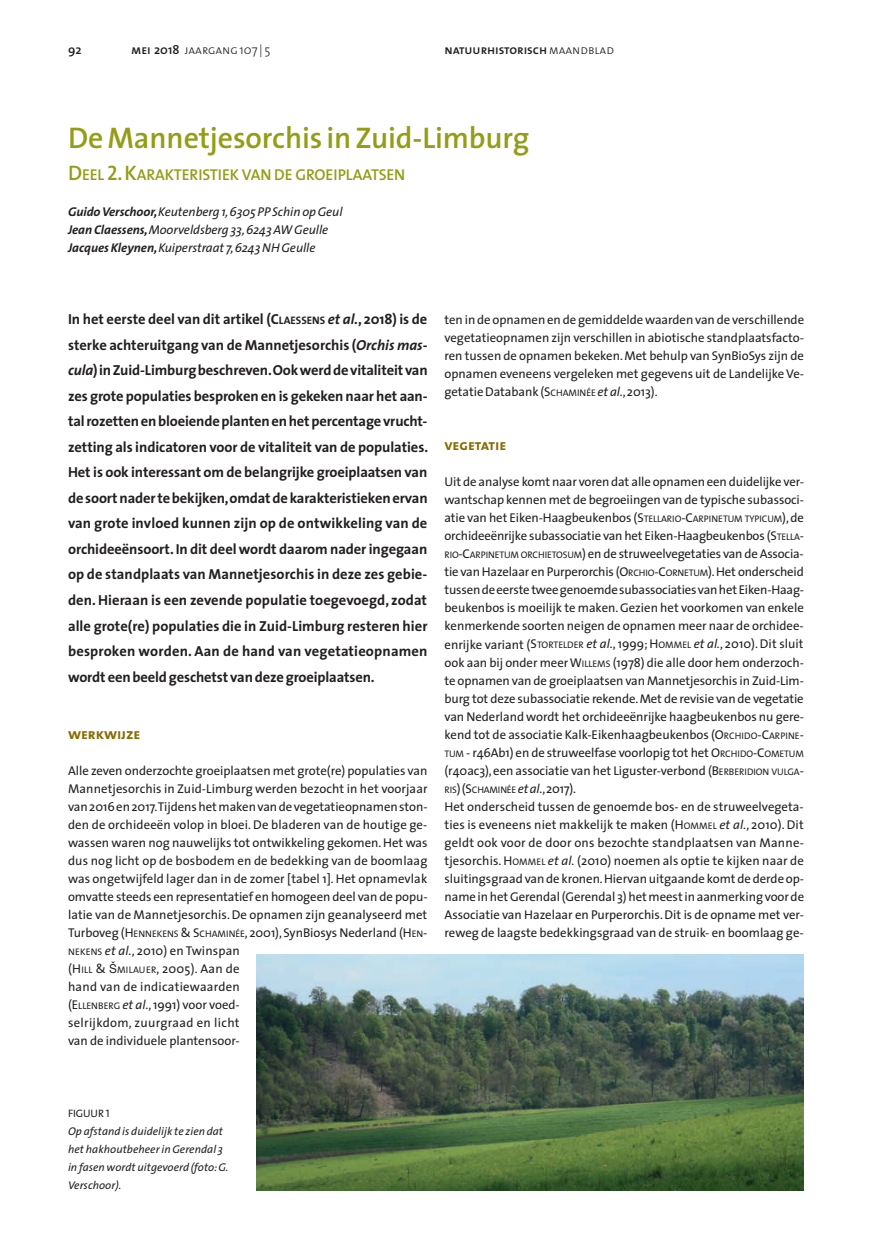
<style>
.page{position:relative;width:872px;height:1234px;background:#fff}
.page>*{position:absolute;margin:0;border:0;box-sizing:border-box;transform-origin:0 0}
.t1{font:600 30px "The Sans";letter-spacing:-.005em;color:#939d15}
.t2{font:15.75px "The Sans Semi Bold Caps";letter-spacing:-.005em;color:#939d15}
.t3{font:15px "The Sans Bold Caps";letter-spacing:-.005em;color:#886c00}
.t4{font:700 14.55px/25.5px "The Sans";letter-spacing:-.01em;color:#231f20;text-align:justify}
.t5{font:12.75px/18px "The Sans";color:#231f20;text-align:justify}
.t6{font:italic 12.75px/18px "The Sans";letter-spacing:-.005em;color:#231f20}
.t7{font:12.75px "The Sans Semi Bold Caps";letter-spacing:-.005em;color:#231f20}
.t8{font:12.75px "The Sans Light Caps";letter-spacing:-.005em;color:#231f20}
.t9{font:600 12.75px "The Sans";color:#231f20}
.t10{font:italic 11.25px/18px "The Sans";letter-spacing:.005em;color:#231f20}
.t11{font:10.8px "The Sans Caps";letter-spacing:-.005em;color:#231f20}
.t12{font:9.6px "The Sans";letter-spacing:-.02em;color:#231f20}
.s1{font-family:"The Sans Semi Bold Caps"}
.s2{font-family:"The Sans";font-weight:600}
.s3{font-family:"The Sans";font-weight:300}
.s4{font-family:"The Sans Light Caps"}
.s5{font-size:21px}
.s6{font-weight:700}
.s7{font-style:inherit}
.s8{font-size:10.95px}
.s9{font-style:italic}
.s10{font-size:9.6px}
.s11{font-family:"Helvetica";font-size:12.3px}
.s12{font-size:12.75px}
.s13{font-style:italic;font-size:12.75px}
</style>
<div class="page">
<img style="left:256px;top:954px;width:548px;height:235px">
<p class="t9" style="left:68px;top:39px;width:15px">92</p>
<p class="t8" style="left:131px;top:39px;width:141px"><span class="s1">mei</span> <span class="s2">2018</span> jaargang <span class="s3">107 | 5</span></p>
<p class="t7" style="left:444px;top:39px;width:171px">natuurhistorisch<span class="s4">maandblad</span></p>
<h1 class="t1" style="left:68px;top:113px;width:463px">De Mannetjesorchis in Zuid-Limburg</h1>
<p class="t2" style="left:68px;top:162px;width:339px"><span class="s5">D</span>EEL <span class="s5">2. K</span>ARAKTERISTIEK VAN DE GROEIPLAATSEN</p>
<p class="t6" style="left:68px;top:202px;width:276px"><span class="s6">Guido Verschoor,</span> Keutenberg 1, 6305 PP Schin op Geul<br><span class="s6">Jean Claessens,</span> Moorveldsberg 33, 6243 AW Geulle<br><span class="s6">Jacques Kleynen,</span> Kuiperstraat 7, 6243 NH Geulle</p>
<p class="t4" style="left:68px;top:306px;width:361px">In het eerste deel van dit artikel (<span class="s7">C</span><span class="s8">LAESSENS</span> <span class="s9">et al.</span>, 2018) is de sterke achteruitgang van de Mannetjesorchis (<span class="s9">Orchis mas&shy;cula</span>) in Zuid-Limburg beschreven. Ook werd de vitaliteit van zes grote populaties besproken en is gekeken naar het aan&shy;tal rozetten en bloeiende planten en het percentage vrucht&shy;zetting als indicatoren voor de vitaliteit van de populaties.<br>Het is ook interessant om de belangrijke groeiplaatsen van de soort nader te bekijken, omdat de karakteristieken ervan van grote invloed kunnen zijn op de ontwikkeling van de orchideeënsoort. In dit deel wordt daarom nader ingegaan op de standplaats van Mannetjesorchis in deze zes gebie&shy;den. Hieraan is een zevende populatie toegevoegd, zodat alle grote(re) populaties die in Zuid-Limburg resteren hier besproken worden. Aan de hand van vegetatieopnamen wordt een beeld geschetst van deze groeiplaatsen.</p>
<p class="t3" style="left:68px;top:720px;width:74px">werkwijze</p>
<p class="t5" style="left:68px;top:760px;width:361px;text-align:left">Alle zeven onderzochte groeiplaatsen met grote(re) populaties van Mannetjesorchis in Zuid-Limburg werden bezocht in het voorjaar van 2016 en 2017. Tijdens het maken van de vegetatieopnamen ston&shy;den de orchideeën volop in bloei. De bladeren van de houtige ge&shy;wassen waren nog nauwelijks tot ontwikkeling gekomen. Het was dus nog licht op de bosbodem en de bedekking van de boomlaag was ongetwijfeld lager dan in de zomer [tabel 1]. Het opnamevlak omvatte steeds een representatief en homogeen deel van de popu&shy;latie van de Mannetjesorchis. De opnamen zijn geanalyseerd met Turboveg (<span class="s7">H</span> <span class="s10">ENNEKENS</span> <span class="s7">&amp; S</span><span class="s10">CHAMINÉE</span>, 2001), SynBiosys Nederland (<span class="s7">H</span> <span class="s10">EN</span><span class="s7">-</span><span class="s10">NEKENS</span> <span class="s9">et al.</span>, 2010) en Twinspan<br>(H<span class="s10">ILL</span> <span class="s7">&amp;</span> <span class="s11">Š</span><span class="s10">MILAUER</span>, 2005). Aan de<br>hand van de indicatiewaarden<br>(<span class="s7">E</span> <span class="s10">LLENBERG</span> <span class="s9">et al.</span>, 1991) voor voed-<br>selrijkdom, zuurgraad en licht<br>van de individuele plantensoor-</p>
<p class="t5" style="left:444px;top:310px;width:361px">ten in de opnamen en de gemiddelde waarden van de verschillende vegetatieopnamen zijn verschillen in abiotische standplaatsfacto&shy;ren tussen de opnamen bekeken. Met behulp van SynBioSys zijn de opnamen eveneens vergeleken met gegevens uit de Landelijke Ve&shy;getatie Databank (<span class="s7">S</span><span class="s10">CHAMINÉE</span> <span class="s9">et al.</span>, 2013).</p>
<p class="t3" style="left:444px;top:432px;width:63px">vegetatie</p>
<p class="t5" style="left:444px;top:472px;width:361px">Uit de analyse komt naar voren dat alle opnamen een duidelijke ver&shy;wantschap kennen met de begroeiingen van de typische subassoci&shy;atie van het Eiken-Haagbeukenbos (<span class="s7">S</span><span class="s10">TELLARIO</span><span class="s7">-C</span><span class="s10">ARPINETUM TYPICUM</span>), de orchideeënrijke subassociatie van het Eiken-Haagbeukenbos (<span class="s7">S</span><span class="s10">TELLA</span><span class="s7">-</span><span class="s10">RIO</span><span class="s7">-C</span><span class="s10">ARPINETUM ORCHIETOSUM</span>) en de struweelvegetaties van de Associa&shy;tie van Hazelaar en Purperorchis (<span class="s7">O</span><span class="s10">RCHIO</span><span class="s7">-C</span><span class="s10">ORNETUM</span>). Het onderscheid tussen de eerste twee genoemde subassociaties van het Eiken-Haag&shy;beukenbos is moeilijk te maken. Gezien het voorkomen van enkele kenmerkende soorten neigen de opnamen meer naar de orchidee&shy;ënrijke variant (<span class="s7">S</span><span class="s10">TORTELDER</span> <span class="s9">et al.</span><span class="s7">, 1999; H</span> <span class="s10">OMMEL</span> <span class="s9">et al.</span>, 2010). Dit sluit ook aan bij onder meer W<span class="s10">ILLEMS</span> (1978) die alle door hem onderzoch&shy;te opnamen van de groeiplaatsen van Mannetjesorchis in Zuid-Lim&shy;burg tot deze subassociatie rekende. Met de revisie van de vegetatie van Nederland wordt het orchideeënrijke haagbeukenbos nu gere&shy;kend tot de associatie Kalk-Eikenhaagbeukenbos (<span class="s7">O</span><span class="s10">RCHIDO</span><span class="s7">-C</span><span class="s10">ARPINE</span><span class="s7">-</span><span class="s10">TUM</span> - r46Ab1) en de struweelfase voorlopig tot het <span class="s7">O</span><span class="s10">RCHIDO</span><span class="s7">-C</span><span class="s10">OMETUM </span>(r40ac3), een associatie van het Liguster-verbond (<span class="s7">B</span> <span class="s10">ERBERIDION VULGA</span><span class="s7">-</span></p>
<p class="t12" style="left:444px;top:781px;width:133px">RIS<span class="s12">) (</span><span class="s12">S</span>CHAMINÉE <span class="s13">et al.</span><span class="s12">, 2017).</span></p>
<p class="t5" style="left:444px;top:796px;width:361px">Het onderscheid tussen de genoemde bos- en de struweelvegeta&shy;ties is eveneens niet makkelijk te maken (<span class="s7">H</span> <span class="s10">OMMEL</span> <span class="s9">et al.</span>, 2010). Dit geldt ook voor de door ons bezochte standplaatsen van Manne&shy;tjesorchis. <span class="s7">H</span> <span class="s10">OMMEL</span> <span class="s9">et al.</span> (2010) noemen als optie te kijken naar de sluitingsgraad van de kronen. Hiervan uitgaande komt de derde op&shy;name in het Gerendal (Gerendal 3) het meest in aanmerking voor de Associatie van Hazelaar en Purperorchis. Dit is de opname met ver&shy;reweg de laagste bedekkingsgraad van de struik- en boomlaag ge-</p>
<p class="t11" style="left:68px;top:1103px;width:43px">FIGUUR 1</p>
<p class="t10" style="left:68px;top:1121px;width:162px">Op afstand is duidelijk te zien dat het hakhoutbeheer in Gerendal 3 in fasen wordt uitgevoerd (foto: G.<br>Verschoor).</p>
</div>
